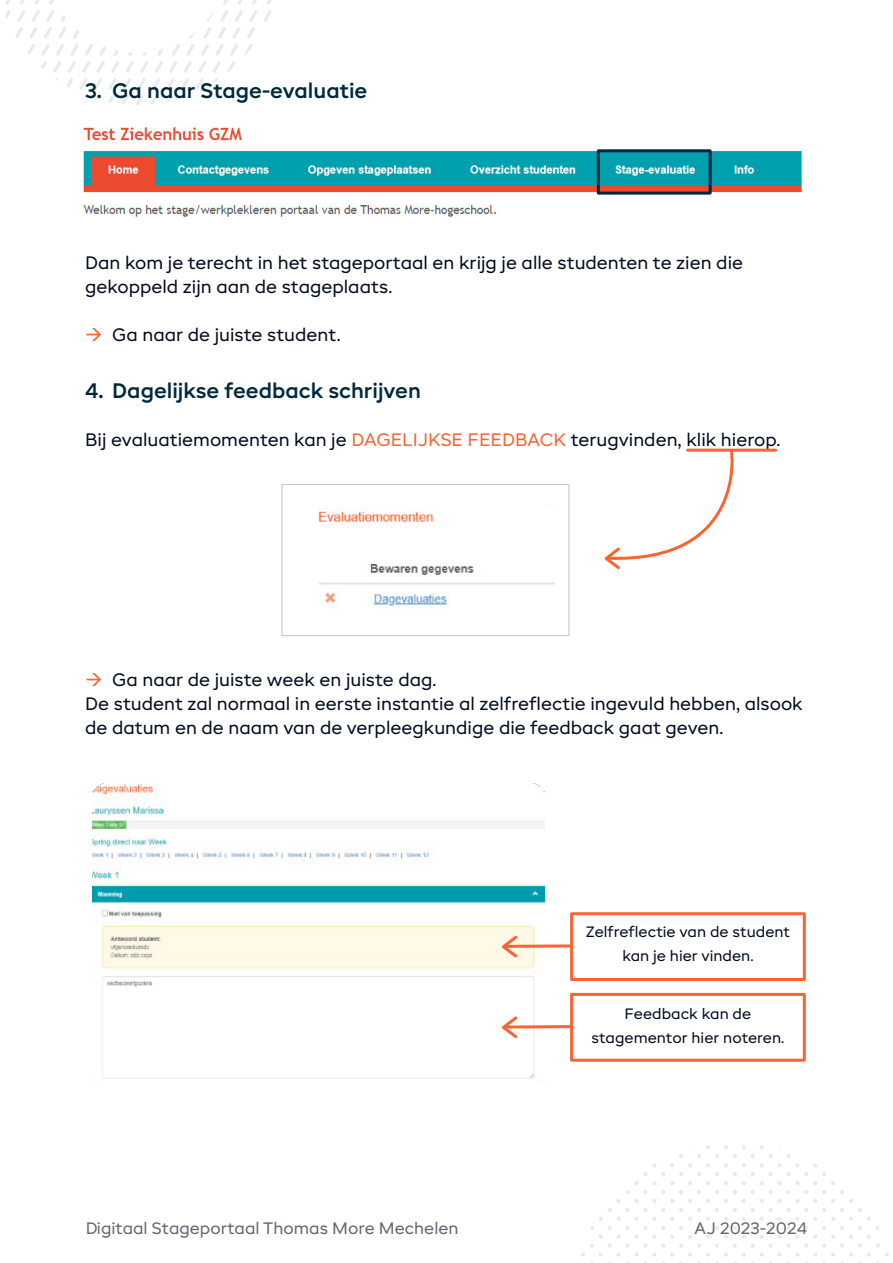
<style>
.page{position:relative;width:893px;height:1263px;background:#fff}
.page>*{position:absolute;margin:0;border:0;box-sizing:border-box;transform-origin:0 0}
.t1{font:600 21px "TM Candor";color:#00283c}
.t2{font:18px/24px "TM Candor";color:#000a1e}
.t3{font:16.5px "TM Candor";color:#000a1e}
.t4{font:15px/24px "TM Candor";color:#000a1e;text-align:center}
.s1{color:#fa6432}
</style>
<div class="page">
<svg style="left:581px;top:1145px;width:308px;height:118px"></svg>
<svg style="left:5px;top:0;width:267px;height:105px"></svg>
<img style="left:93px;top:784px;width:452px;height:295px">
<img style="left:83px;top:127px;width:719px;height:91px">
<div style="left:597px;top:149px;width:115px;height:46px;border:3px solid #00283b"></div>
<img style="left:318px;top:510px;width:237px;height:99px">
<div style="left:281px;top:484px;width:288px;height:152px;border:1px solid #c8c8c8"></div>
<svg style="left:604px;top:449px;width:130px;height:121px"></svg>
<hr style="left:688px;top:449px;width:88px;height:3px;background:#fa6432">
<div style="left:570px;top:993px;width:236px;height:69px;background:#fff;border:3px solid #fa6432"></div>
<svg style="left:498px;top:1014px;width:76px;height:27px"></svg>
<div style="left:570px;top:912px;width:236px;height:69px;background:#fff;border:3px solid #fa6432"></div>
<svg style="left:498px;top:933px;width:76px;height:27px"></svg>
<p class="t1" style="left:85px;top:78px;width:284px">3. Ga naar Stage-evaluatie</p>
<p class="t2" style="left:85px;top:250px;width:660px">Dan kom je terecht in het stageportaal en krijg je alle studenten te zien die gekoppeld zijn aan de stageplaats.</p>
<p class="t2" style="left:112px;top:322px;width:230px">Ga naar de juiste student.</p>
<p class="t1" style="left:85px;top:378px;width:337px">4. Dagelijkse feedback schrijven</p>
<p class="t2" style="left:85px;top:427px;width:697px">Bij evaluatiemomenten kan je <span class="s1">DAGELIJKSE FEEDBACK</span> terugvinden, klik hierop.</p>
<p class="t2" style="left:85px;top:667px;width:719px;text-indent:27px">Ga naar de juiste week en juiste dag.<br>De student zal normaal in eerste instantie al zelfreflectie ingevuld hebben, alsook de datum en de naam van de verpleegkundige die feedback gaat geven.</p>
<p class="t4" style="left:586px;top:920px;width:206px">Zelfreflectie van de student kan je hier vinden.</p>
<p class="t4" style="left:591px;top:1001px;width:195px">Feedback kan de stagementor hier noteren.</p>
<p class="t3" style="left:85px;top:1218px;width:375px">Digitaal Stageportaal Thomas More Mechelen</p>
<p class="t3" style="left:694px;top:1218px;width:114px">AJ 2023-2024</p>
</div>
